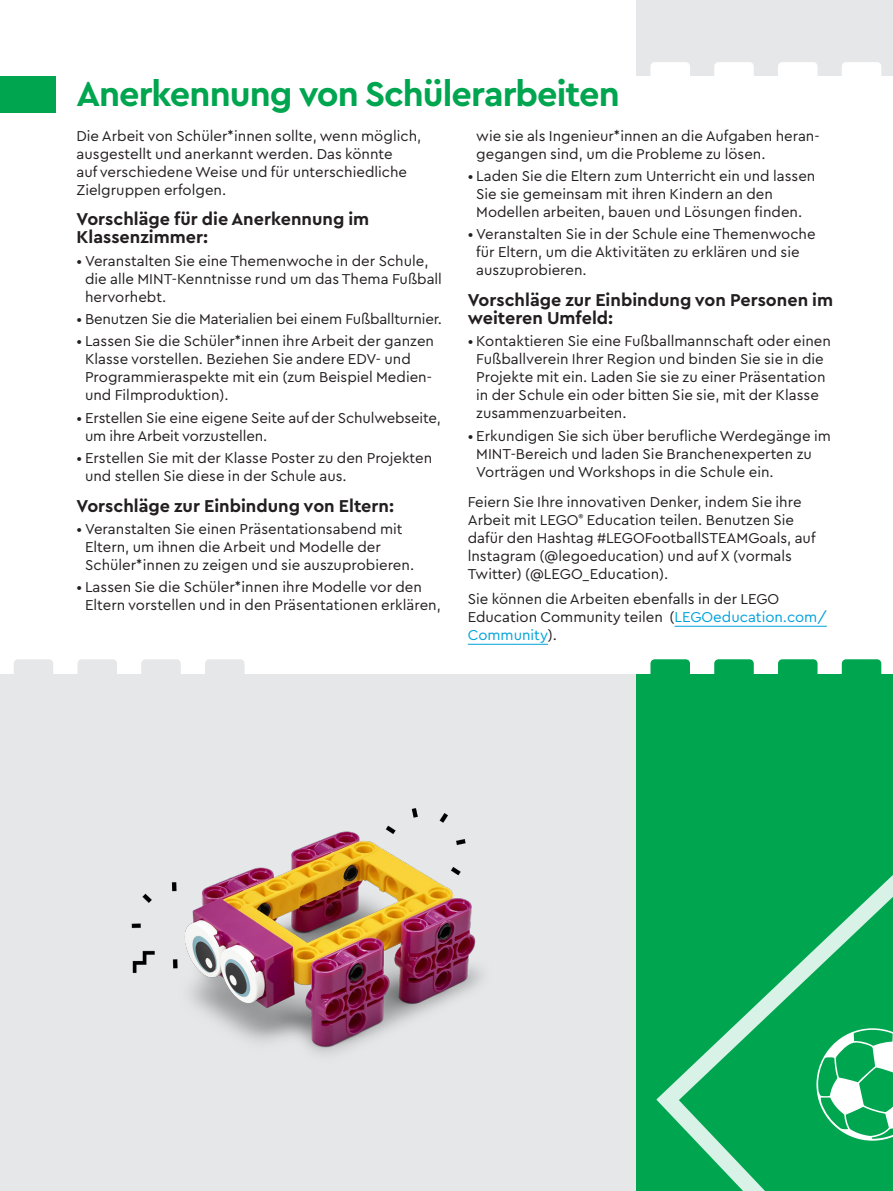
<style>
.page{position:relative;width:893px;height:1191px;background:#fff}
.page>*{position:absolute;margin:0;border:0;box-sizing:border-box;transform-origin:0 0}
.Header_24{font:700 36px "Cera Pro";letter-spacing:-.025em;color:#00a54f}
.Paragraph_Header{font:700 18px/18px "Cera Pro";color:#231f20}
.Body_10{font:15px/18px "Cera Pro";color:#231f20}
.s1{color:#00a2db}
</style>
<div class="page">
<div style="left:637px;top:0;width:256px;height:77px;background:#e6e7e9"></div>
<svg style="left:650px;top:62px;width:40px;height:15px"></svg>
<svg style="left:714px;top:62px;width:40px;height:15px"></svg>
<svg style="left:778px;top:62px;width:39px;height:15px"></svg>
<svg style="left:842px;top:62px;width:39px;height:15px"></svg>
<div style="left:741px;top:752px;width:152px;height:439px;background:#00a54f"></div>
<svg style="left:14px;top:659px;width:39px;height:11px"></svg>
<svg style="left:77px;top:659px;width:40px;height:11px"></svg>
<svg style="left:141px;top:659px;width:40px;height:11px"></svg>
<svg style="left:205px;top:659px;width:40px;height:11px"></svg>
<svg style="left:650px;top:659px;width:40px;height:11px"></svg>
<svg style="left:714px;top:659px;width:40px;height:15px"></svg>
<svg style="left:778px;top:659px;width:39px;height:15px"></svg>
<svg style="left:842px;top:659px;width:39px;height:15px"></svg>
<div style="left:637px;top:674px;width:256px;height:78px;background:#00a54f"></div>
<hr style="left:674px;top:626px;width:153px;height:1px;background:#00a2db">
<hr style="left:468px;top:644px;width:80px;height:1px;background:#00a2db">
<div style="left:0;top:77px;width:55px;height:36px;background:#00a54f"></div>
<img style="left:0;top:670px;width:741px;height:521px">
<svg style="left:816px;top:1028px;width:77px;height:112px"></svg>
<p class="Header_24" style="left:77px;top:70px;width:545px">Anerkennung von Schülerarbeiten</p>
<p class="Body_10" style="left:77px;top:126px;width:346px">Die Arbeit von Schüler*innen sollte, wenn möglich, ausgestellt und anerkannt werden. Das könnte<br>auf verschiedene Weise und für unterschiedliche Zielgruppen erfolgen.</p>
<p class="Paragraph_Header" style="left:77px;top:210px;width:294px">Vorschläge für die Anerkennung im<br>Klassenzimmer:</p>
<p class="Body_10" style="left:85px;top:251px;width:358px;text-indent:-9px">• Veranstalten Sie eine Themenwoche in der Schule, die alle MINT-Kenntnisse rund um das Thema Fußball hervorhebt.</p>
<p class="Body_10" style="left:77px;top:309px;width:367px">• Benutzen Sie die Materialien bei einem Fußballturnier.</p>
<p class="Body_10" style="left:85px;top:331px;width:351px;text-indent:-9px">• Lassen Sie die Schüler*innen ihre Arbeit der ganzen Klasse vorstellen. Beziehen Sie andere EDV- und Programmieraspekte mit ein (zum Beispiel Medien&shy;und Filmproduktion).</p>
<p class="Body_10" style="left:85px;top:408px;width:357px;text-indent:-9px">• Erstellen Sie eine eigene Seite auf der Schulwebseite, um ihre Arbeit vorzustellen.</p>
<p class="Body_10" style="left:85px;top:448px;width:349px;text-indent:-9px">• Erstellen Sie mit der Klasse Poster zu den Projekten und stellen Sie diese in der Schule aus.</p>
<p class="Paragraph_Header" style="left:77px;top:496px;width:319px">Vorschläge zur Einbindung von Eltern:</p>
<p class="Body_10" style="left:85px;top:519px;width:331px;text-indent:-9px">• Veranstalten Sie einen Präsentationsabend mit<br>Eltern, um ihnen die Arbeit und Modelle der<br>Schüler*innen zu zeigen und sie auszuprobieren.</p>
<p class="Body_10" style="left:85px;top:577px;width:357px;text-indent:-9px">• Lassen Sie die Schüler*innen ihre Modelle vor den<br>Eltern vorstellen und in den Präsentationen erklären,</p>
<p class="Body_10" style="left:476px;top:126px;width:345px">wie sie als Ingenieur*innen an die Aufgaben heran&shy;gegangen sind, um die Probleme zu lösen.</p>
<p class="Body_10" style="left:476px;top:166px;width:341px;text-indent:-9px">• Laden Sie die Eltern zum Unterricht ein und lassen<br>Sie sie gemeinsam mit ihren Kindern an den<br>Modellen arbeiten, bauen und Lösungen finden.</p>
<p class="Body_10" style="left:476px;top:224px;width:341px;text-indent:-9px">• Veranstalten Sie in der Schule eine Themenwoche für Eltern, um die Aktivitäten zu erklären und sie auszuprobieren.</p>
<p class="Paragraph_Header" style="left:468px;top:290px;width:367px">Vorschläge zur Einbindung von Personen im weiteren Umfeld:</p>
<p class="Body_10" style="left:476px;top:331px;width:356px;text-indent:-9px">• Kontaktieren Sie eine Fußballmannschaft oder einen Fußballverein Ihrer Region und binden Sie sie in die Projekte mit ein. Laden Sie sie zu einer Präsentation in der Schule ein oder bitten Sie sie, mit der Klasse zusammenzuarbeiten.</p>
<p class="Body_10" style="left:476px;top:426px;width:356px;text-indent:-9px">• Erkundigen Sie sich über berufliche Werdegänge im<br>MINT-Bereich und laden Sie Branchenexperten zu<br>Vorträgen und Workshops in die Schule ein.</p>
<p class="Body_10" style="left:468px;top:492px;width:349px">Feiern Sie Ihre innovativen Denker, indem Sie ihre Arbeit mit LEGO<sup>®</sup> Education teilen. Benutzen Sie dafür den Hashtag #LEGOFootballSTEAMGoals, auf lnstagram (@legoeducation) und auf X (vormals Twitter) (@LEGO_Education).</p>
<p class="Body_10" style="left:468px;top:589px;width:361px">Sie können die Arbeiten ebenfalls in der LEGO<br>Education Community teilen (<span class="s1">LEGOeducation.com/<br>Community</span>).</p>
</div>
